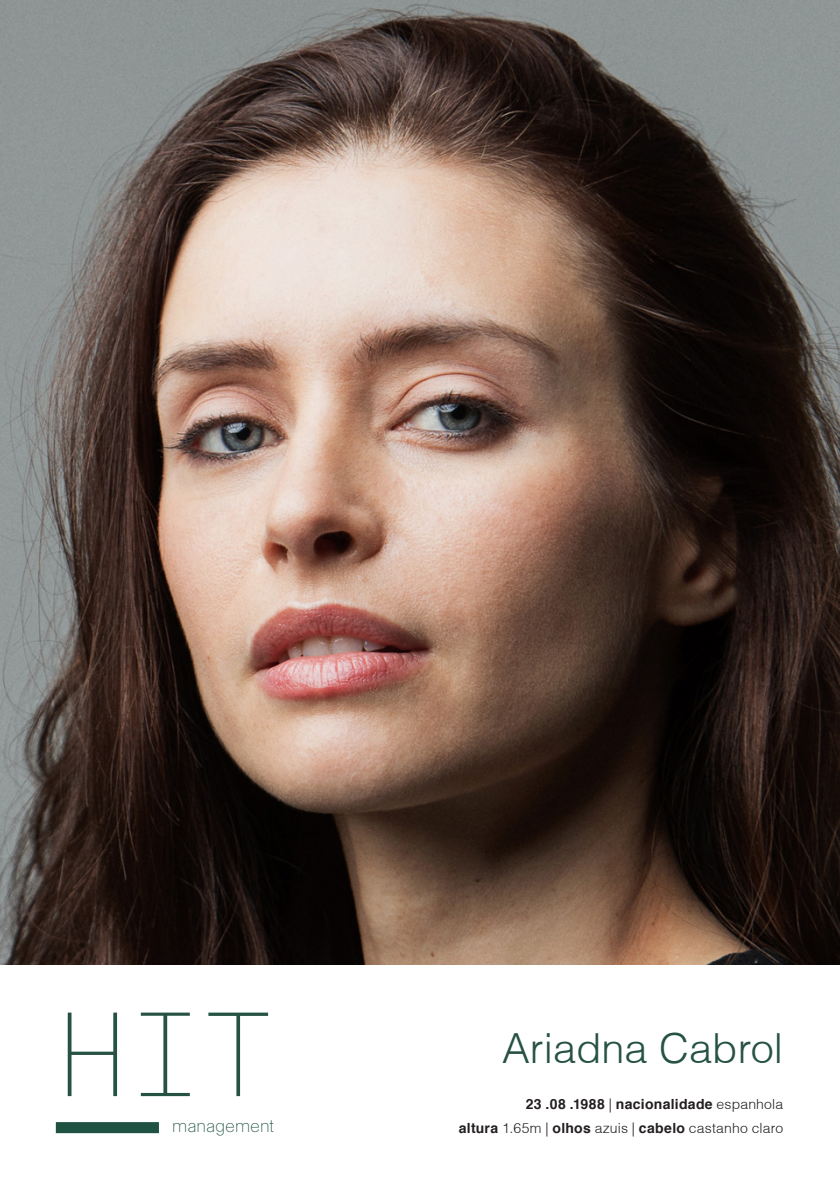
<style>
.page{position:relative;width:840px;height:1191px;background:#fff}
.page>*{position:absolute;margin:0;border:0;box-sizing:border-box;transform-origin:0 0}
.t1{font:200 117.6px "GT America Mono";color:#265243}
.t2{font:300 41.4px "Helvetica";color:#265243}
.t3{font:100 18px "Basel";color:#205244}
.t4{font:300 14px "Helvetica";letter-spacing:.01em;color:#231f20}
.t5{font:700 14px "Helvetica";letter-spacing:.02em;color:#231f20}
.s1{font-weight:300}
.s2{font-weight:700}
</style>
<div class="page">
<div style="left:56px;top:1122px;width:103px;height:11px;background:#205244"></div>
<img style="left:0;top:0;width:839px;height:964px">
<p class="t1" style="left:56px;top:988px;width:220px">HIT</p>
<p class="t3" style="left:172px;top:1114px;width:103px">management</p>
<p class="t2" style="left:502px;top:1023px;width:282px">Ariadna Cabrol</p>
<p class="t5" style="left:525px;top:1095px;width:259px">23 .08 .1988 <span class="s1">|</span> nacionalidade <span class="s1">espanhola</span></p>
<p class="t4" style="left:458px;top:1119px;width:326px"><span class="s2">altura</span> 1.65m | <span class="s2">olhos</span> azuis | <span class="s2">cabelo</span> castanho claro</p>
</div>
